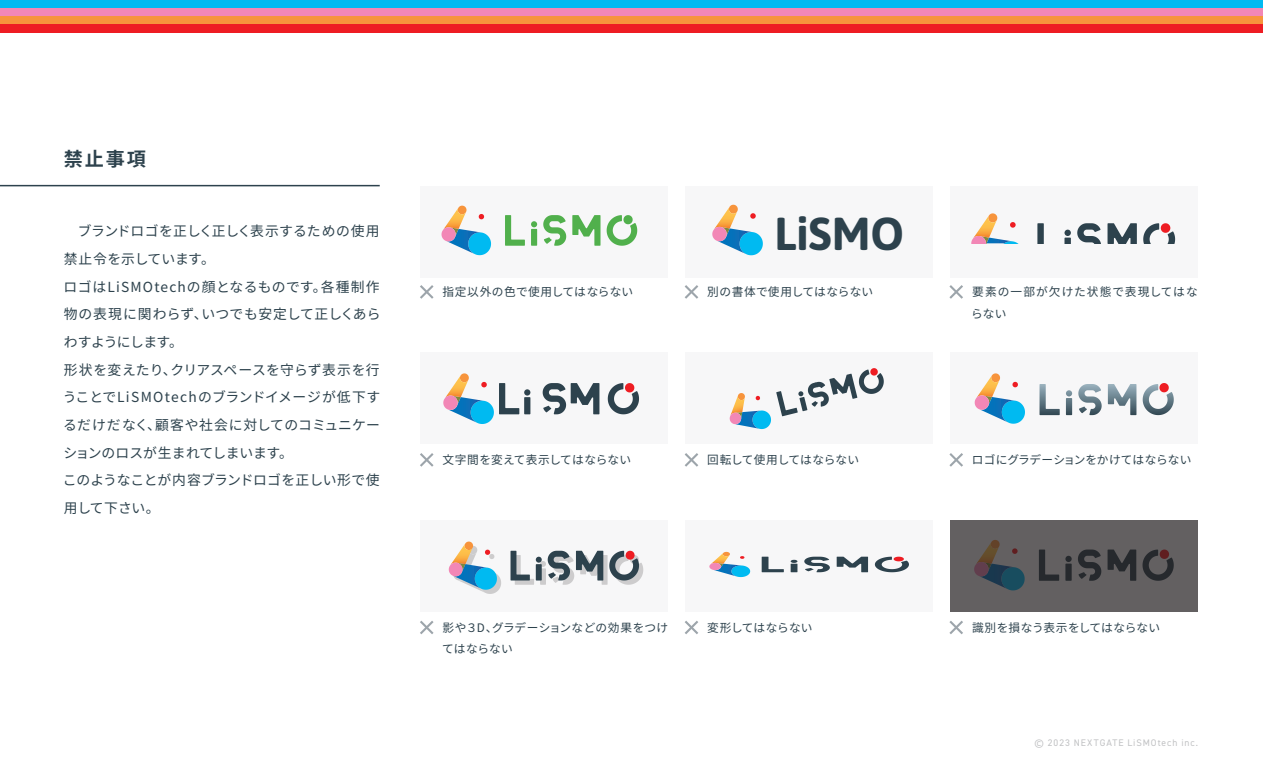
<style>
.page{position:relative;width:1263px;height:766px;background:#fff}
.page>*{position:absolute;margin:0;border:0;box-sizing:border-box;transform-origin:0 0}
.t1{font:700 46.05px "Asap";color:#2d424d}
.t2{font:700 19.2px "Source Han Sans JP";color:#2d424d}
.t3{font:13.8px/27.6px "Source Han Sans JP";letter-spacing:.02em;color:#2d424d}
.t4{font:11.7px/21.3px "Source Han Sans JP";letter-spacing:.02em;color:#2d424d}
.t5{font:11.7px/21.3px "Source Han Sans JP";letter-spacing:.085em;color:#2d424d}
.t6{font:9.6px "DIN2014";letter-spacing:.1em;color:#c1c2c4}
</style>
<div class="page">
<div style="left:0;top:0;width:1263px;height:8px;background:#00baf1"></div>
<div style="left:0;top:8px;width:1263px;height:8px;background:#f287b6"></div>
<div style="left:0;top:16px;width:1263px;height:8px;background:#f7943c"></div>
<div style="left:0;top:24px;width:1263px;height:8px;background:#ee1d23"></div>
<hr style="left:0;top:185px;width:380px;height:1px;background:#2d424d">
<div style="left:421px;top:185px;width:247px;height:92px;background:#f7f7f8"></div>
<svg style="left:441px;top:205px;width:50px;height:50px"></svg>
<div style="left:531px;top:229px;width:6px;height:17px;background:#51b04c"></div>
<svg style="left:531px;top:221px;width:6px;height:6px"></svg>
<svg style="left:543px;top:215px;width:23px;height:31px"></svg>
<svg style="left:572px;top:215px;width:28px;height:31px"></svg>
<svg style="left:505px;top:215px;width:20px;height:31px"></svg>
<svg style="left:607px;top:215px;width:30px;height:31px"></svg>
<div style="left:685px;top:185px;width:248px;height:92px;background:#f7f7f8"></div>
<svg style="left:712px;top:205px;width:51px;height:50px"></svg>
<div style="left:950px;top:185px;width:247px;height:92px;background:#f7f7f8"></div>
<svg style="left:971px;top:213px;width:46px;height:30px"></svg>
<svg style="left:1064px;top:237px;width:7px;height:6px"></svg>
<div style="left:1064px;top:229px;width:7px;height:7px;background:#2d424d;border-radius:50%"></div>
<svg style="left:1077px;top:223px;width:24px;height:20px"></svg>
<svg style="left:1107px;top:223px;width:30px;height:20px"></svg>
<svg style="left:1037px;top:223px;width:7px;height:20px"></svg>
<svg style="left:1143px;top:223px;width:32px;height:20px"></svg>
<svg style="left:420px;top:285px;width:14px;height:14px"></svg>
<svg style="left:684px;top:285px;width:15px;height:14px"></svg>
<svg style="left:949px;top:285px;width:14px;height:14px"></svg>
<div style="left:421px;top:352px;width:247px;height:92px;background:#f7f7f8"></div>
<svg style="left:543px;top:383px;width:56px;height:31px"></svg>
<svg style="left:443px;top:373px;width:87px;height:51px"></svg>
<svg style="left:608px;top:383px;width:31px;height:31px"></svg>
<div style="left:950px;top:352px;width:247px;height:92px;background:#f7f7f8"></div>
<svg style="left:975px;top:373px;width:50px;height:50px"></svg>
<svg style="left:1078px;top:384px;width:58px;height:31px"></svg>
<svg style="left:1159px;top:383px;width:10px;height:9px"></svg>
<div style="left:685px;top:352px;width:248px;height:92px;background:#f7f7f8"></div>
<svg style="left:730px;top:368px;width:154px;height:61px"></svg>
<svg style="left:420px;top:453px;width:14px;height:14px"></svg>
<svg style="left:684px;top:453px;width:15px;height:14px"></svg>
<svg style="left:949px;top:453px;width:14px;height:14px"></svg>
<div style="left:421px;top:519px;width:247px;height:92px;background:#f7f7f8"></div>
<svg style="left:449px;top:541px;width:52px;height:52px"></svg>
<svg style="left:510px;top:550px;width:133px;height:34px"></svg>
<div style="left:685px;top:519px;width:248px;height:92px;background:#f7f7f8"></div>
<svg style="left:709px;top:551px;width:41px;height:26px"></svg>
<div style="left:791px;top:563px;width:6px;height:9px;background:#2d424d"></div>
<svg style="left:791px;top:559px;width:6px;height:3px"></svg>
<svg style="left:804px;top:556px;width:26px;height:16px"></svg>
<svg style="left:837px;top:556px;width:31px;height:16px"></svg>
<svg style="left:762px;top:556px;width:22px;height:16px"></svg>
<svg style="left:875px;top:556px;width:34px;height:16px"></svg>
<svg style="left:950px;top:520px;width:247px;height:91px;background:#5b595b"></svg>
<svg style="left:420px;top:620px;width:14px;height:15px"></svg>
<svg style="left:684px;top:620px;width:14px;height:14px"></svg>
<svg style="left:949px;top:620px;width:14px;height:15px"></svg>
<h2 class="t2" style="left:64px;top:148px;width:84px">禁止事項</h2>
<p class="t3" style="left:63px;top:217px;width:319px">　ブランドロゴを正しく正しく表示するための使用禁止令を示しています。<br>ロゴはLiSMOtechの顔となるものです。各種制作物の表現に関わらず、いつでも安定して正しくあらわすようにします。<br>形状を変えたり、クリアスペースを守らず表示を行うことでLiSMOtechのブランドイメージが低下するだけだなく、顧客や社会に対してのコミュニケーションのロスが生まれてしまいます。<br>このようなことが内容ブランドロゴを正しい形で使用して下さい。</p>
<h1 class="t1" style="left:774px;top:200px;width:132px">LiSMO</h1>
<p class="t4" style="left:442px;top:281px;width:192px">指定以外の色で使用してはならない</p>
<p class="t4" style="left:707px;top:281px;width:167px">別の書体で使用してはならない</p>
<p class="t5" style="left:971px;top:281px;width:228px">要素の一部が欠けた状態で表現してはならない</p>
<p class="t4" style="left:442px;top:449px;width:190px">文字間を変えて表示してはならない</p>
<p class="t4" style="left:707px;top:449px;width:153px">回転して使用してはならない</p>
<p class="t4" style="left:972px;top:449px;width:221px">ロゴにグラデーションをかけてはならない</p>
<p class="t4" style="left:442px;top:617px;width:228px">影や３D、グラデーションなどの効果をつけてはならない</p>
<p class="t4" style="left:707px;top:617px;width:107px">変形してはならない</p>
<p class="t4" style="left:972px;top:617px;width:190px">識別を損なう表示をしてはならない</p>
<p class="t6" style="left:1034px;top:736px;width:165px">© 2023 NEXTGATE LiSMOtech inc.</p>
</div>
